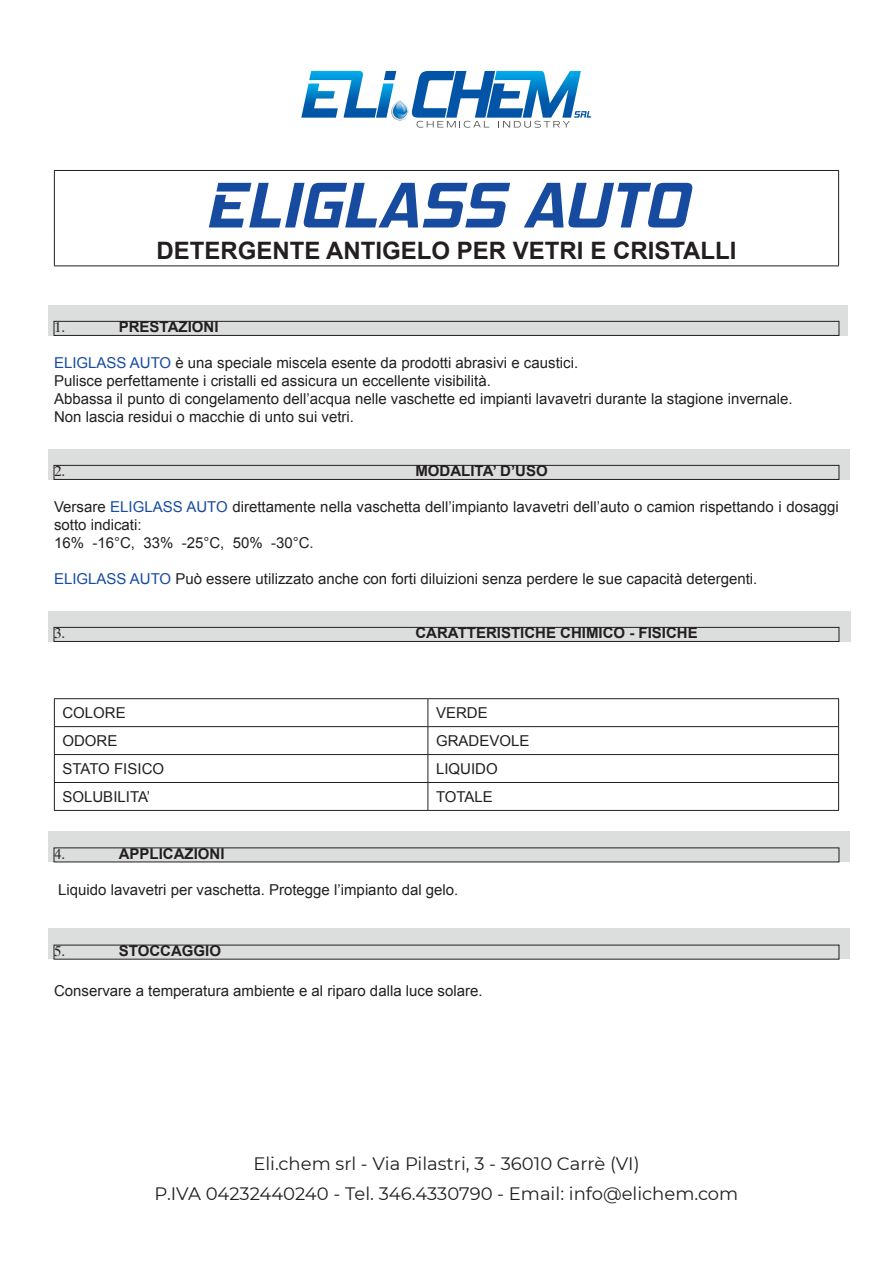
<style>
.page{position:relative;width:893px;height:1263px;background:#fff}
.page>*{position:absolute;margin:0;border:0;box-sizing:border-box;transform-origin:0 0}
.Titolo_HemiHead{font:italic 700 66px "Hemi Head Rg";color:#164ba0}
.Titolo_5{font:700 24px "Arial";color:#231f20}
.t1{font:18px/30px "Montserrat";color:#231f20;text-align:center}
.Riga_d_intestazione{font:15px/18px "Arial";color:#231f20}
.t2{font:700 15px "Arial";color:#231f20}
.Predefinito{font:15px "Arial";color:#231f20}
.Default{font:15px "Arial";color:#231f20}
.s1{color:#164ba0}
</style>
<div class="page">
<svg style="left:301px;top:71px;width:290px;height:57px"></svg>
<div style="left:48px;top:305px;width:800px;height:30px;background:#dcdedd"></div>
<div style="left:54px;top:321px;width:785px;height:15px;border:1px solid #231f20"></div>
<div style="left:48px;top:449px;width:801px;height:30px;background:#dcdedd"></div>
<div style="left:54px;top:465px;width:785px;height:15px;border:1px solid #231f20"></div>
<div style="left:48px;top:611px;width:803px;height:30px;background:#dcdedd"></div>
<div style="left:54px;top:627px;width:785px;height:15px;border:1px solid #231f20"></div>
<div style="left:48px;top:831px;width:801px;height:31px;background:#dcdedd"></div>
<div style="left:48px;top:928px;width:801px;height:31px;background:#dcdedd"></div>
<hr style="left:54px;top:170px;width:785px;height:1px;background:#231f20">
<hr style="left:54px;top:265px;width:785px;height:1px;background:#231f20">
<hr style="left:54px;top:171px;width:1px;height:64px;background:#231f20">
<hr style="left:54px;top:235px;width:1px;height:30px;background:#231f20">
<hr style="left:838px;top:171px;width:1px;height:64px;background:#231f20">
<hr style="left:838px;top:235px;width:1px;height:30px;background:#231f20">
<hr style="left:54px;top:698px;width:374px;height:1px;background:#231f20">
<hr style="left:428px;top:698px;width:411px;height:1px;background:#231f20">
<hr style="left:54px;top:726px;width:374px;height:1px;background:#231f20">
<hr style="left:428px;top:726px;width:411px;height:1px;background:#231f20">
<hr style="left:54px;top:754px;width:374px;height:1px;background:#231f20">
<hr style="left:428px;top:754px;width:411px;height:1px;background:#231f20">
<hr style="left:54px;top:782px;width:374px;height:1px;background:#231f20">
<hr style="left:428px;top:782px;width:411px;height:1px;background:#231f20">
<hr style="left:54px;top:810px;width:374px;height:1px;background:#231f20">
<hr style="left:428px;top:810px;width:411px;height:1px;background:#231f20">
<svg style="left:54px;top:699px;width:1px;height:111px"></svg>
<svg style="left:428px;top:699px;width:1px;height:111px"></svg>
<svg style="left:838px;top:699px;width:1px;height:111px"></svg>
<svg style="left:55px;top:322px;width:14px;height:11px"></svg>
<svg style="left:54px;top:466px;width:15px;height:11px"></svg>
<svg style="left:54px;top:945px;width:15px;height:12px"></svg>
<svg style="left:54px;top:628px;width:15px;height:11px"></svg>
<svg style="left:54px;top:848px;width:15px;height:12px"></svg>
<p class="Titolo_HemiHead" style="left:205px;top:165px;width:483px">ELIGLASS AUTO</p>
<p class="Titolo_5" style="left:156px;top:235px;width:582px">DETERGENTE ANTIGELO PER VETRI E CRISTALLI</p>
<p class="t2" style="left:119px;top:317px;width:101px">PRESTAZIONI</p>
<p class="Riga_d_intestazione" style="left:54px;top:354px;width:526px"><span class="s1">ELIGLASS AUTO</span> è una speciale miscela esente da prodotti abrasivi e caustici.</p>
<p class="Riga_d_intestazione" style="left:54px;top:372px;width:438px">Pulisce perfettamente i cristalli ed assicura un eccellente visibilità.</p>
<p class="Riga_d_intestazione" style="left:54px;top:390px;width:740px">Abbassa il punto di congelamento dell’acqua nelle vaschette ed impianti lavavetri durante la stagione invernale.</p>
<p class="Riga_d_intestazione" style="left:54px;top:408px;width:302px">Non lascia residui o macchie di unto sui vetri.</p>
<p class="t2" style="left:415px;top:461px;width:134px">MODALITA’ D’USO</p>
<p class="Riga_d_intestazione" style="left:54px;top:498px;width:786px">Versare <span class="s1">ELIGLASS AUTO</span> direttamente nella vaschetta dell’impianto lavavetri dell’auto o camion rispettando i dosaggi sotto indicati:</p>
<p class="Riga_d_intestazione" style="left:54px;top:534px;width:261px">16% -16°C, 33% -25°C, 50% -30°C.</p>
<p class="Riga_d_intestazione" style="left:54px;top:570px;width:705px"><span class="s1">ELIGLASS AUTO</span> Può essere utilizzato anche con forti diluizioni senza perdere le sue capacità detergenti.</p>
<p class="t2" style="left:415px;top:623px;width:284px">CARATTERISTICHE CHIMICO - FISICHE</p>
<p class="Riga_d_intestazione" style="left:62px;top:704px;width:65px">COLORE</p>
<p class="Riga_d_intestazione" style="left:436px;top:704px;width:53px">VERDE</p>
<p class="Riga_d_intestazione" style="left:62px;top:732px;width:57px">ODORE</p>
<p class="Riga_d_intestazione" style="left:436px;top:732px;width:95px">GRADEVOLE</p>
<p class="Riga_d_intestazione" style="left:62px;top:760px;width:103px">STATO FISICO</p>
<p class="Riga_d_intestazione" style="left:436px;top:760px;width:63px">LIQUIDO</p>
<p class="Riga_d_intestazione" style="left:62px;top:788px;width:89px">SOLUBILITA’</p>
<p class="Riga_d_intestazione" style="left:436px;top:788px;width:58px">TOTALE</p>
<p class="t2" style="left:119px;top:844px;width:107px">APPLICAZIONI</p>
<p class="Predefinito" style="left:58px;top:880px;width:402px">Liquido lavavetri per vaschetta. Protegge l’impianto dal gelo.</p>
<p class="t2" style="left:119px;top:941px;width:104px">STOCCAGGIO</p>
<p class="Default" style="left:54px;top:980px;width:430px">Conservare a temperatura ambiente e al riparo dalla luce solare.</p>
<p class="t1" style="left:155px;top:1148px;width:585px">Eli.chem srl - Via Pilastri, 3 - 36010 Carrè (VI)<br>P.IVA 04232440240 - Tel. 346.4330790 - Email: info@elichem.com</p>
</div>
